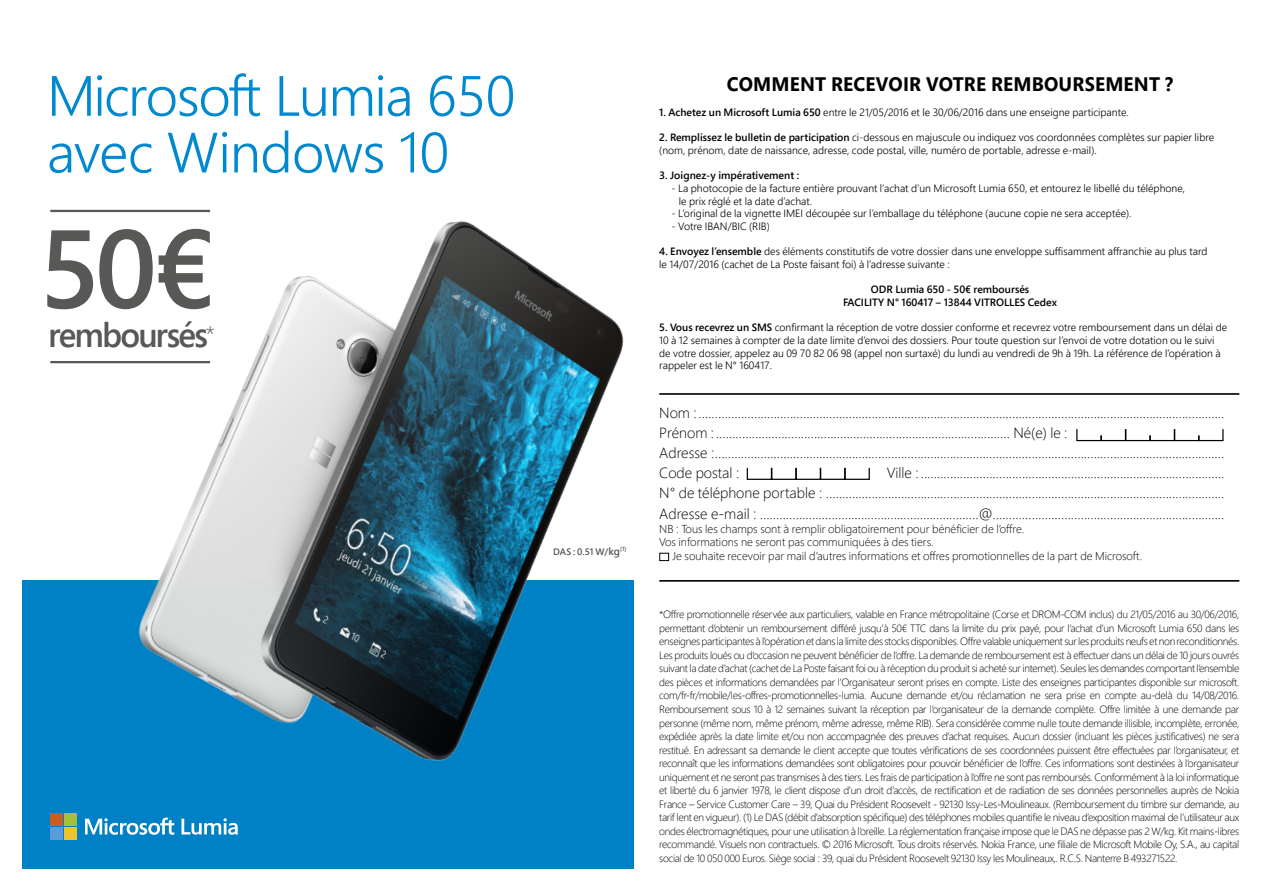
<style>
.page{position:relative;width:1263px;height:893px;background:#fff}
.page>*{position:absolute;margin:0;border:0;box-sizing:border-box;transform-origin:0 0}
.t1{font:600 110.7px "Segoe Pro";color:#585857}
.t2{font:300 56.7px "Segoe Pro";letter-spacing:-.025em;color:#0089cf}
.t3{font:600 34.35px "Segoe Pro";letter-spacing:-.05em;color:#585857}
.t4{font:700 19.5px "Segoe Pro";letter-spacing:.01em;color:#000}
.txt_courant{font:300 14.7px/20.5px "Segoe Pro";color:#000}
.txt_courant-2{font:300 11.4px/12.9px "Segoe Pro";color:#000}
.t5{font:300 10.5px/13.5px "Segoe Pro";letter-spacing:-.03em;color:#000;text-align:justify}
.t6{font:300 10.5px/12.6px "Segoe Pro";color:#000}
.t7{font:600 10.5px "Segoe Pro";color:#000}
.t8{font:600 9.45px "Segoe Pro";color:#585857}
.s1{font-size:111px}
.s2{font-weight:300;font-size:22.5px}
.s3{font-size:10.5px}
.s4{font-weight:600}
</style>
<div class="page">
<div style="left:23px;top:580px;width:611px;height:289px;background:#0080c5"></div>
<div style="left:51px;top:813px;width:12px;height:13px;background:#cd5d1c"></div>
<div style="left:65px;top:813px;width:12px;height:13px;background:#a2c03a"></div>
<div style="left:51px;top:827px;width:12px;height:13px;background:#5b9cd6"></div>
<div style="left:65px;top:827px;width:12px;height:13px;background:#eec230"></div>
<svg style="left:85px;top:817px;width:89px;height:18px"></svg>
<svg style="left:181px;top:818px;width:57px;height:17px"></svg>
<img style="left:124px;top:209px;width:500px;height:552px">
<hr style="left:50px;top:210px;width:160px;height:2px;background:#585857">
<div style="left:747px;top:467px;width:25px;height:13px;border:1px solid #000"></div>
<div style="left:771px;top:467px;width:25px;height:13px;border:1px solid #000"></div>
<div style="left:796px;top:467px;width:25px;height:13px;border:1px solid #000"></div>
<div style="left:820px;top:467px;width:25px;height:13px;border:1px solid #000"></div>
<div style="left:844px;top:467px;width:26px;height:13px;border:1px solid #000"></div>
<hr style="left:659px;top:580px;width:580px;height:2px;background:#000">
<hr style="left:659px;top:393px;width:580px;height:2px;background:#000">
<div style="left:659px;top:553px;width:10px;height:8px;border:1px solid #000"></div>
<svg style="left:1076px;top:429px;width:148px;height:13px"></svg>
<hr style="left:50px;top:361px;width:160px;height:2px;background:#585857">
<p class="t2" style="left:47px;top:57px;width:470px">Microsoft Lumia 650</p>
<p class="t2" style="left:47px;top:113px;width:404px">avec Windows 10</p>
<p class="t1" style="left:39px;top:193px;width:177px">50<span class="s1">€</span></p>
<p class="t3" style="left:48px;top:311px;width:168px">remboursés<span class="s2">*</span></p>
<p class="t8" style="left:553px;top:545px;width:75px">DAS : 0.51 W/<span class="s3">kg</span><sup>(1)</sup></p>
<p class="t4" style="left:727px;top:70px;width:448px">COMMENT RECEVOIR VOTRE REMBOURSEMENT ?</p>
<p class="t6" style="left:659px;top:106px;width:471px"><span class="s4">1. Achetez un Microsoft Lumia 650</span> entre le 21/05/2016 et le 30/06/2016 dans une enseigne participante.</p>
<p class="t6" style="left:659px;top:131px;width:556px"><span class="s4">2. Remplissez le bulletin de participation</span> ci-dessous en majuscule ou indiquez vos coordonnées complètes sur papier libre (nom, prénom, date de naissance, adresse, code postal, ville, numéro de portable, adresse e-mail).</p>
<p class="t7" style="left:659px;top:168px;width:141px">3. Joignez-y impérativement :</p>
<p class="t6" style="left:679px;top:182px;width:508px;text-indent:-7px">- La photocopie de la facture entière prouvant l’achat d’un Microsoft Lumia 650, et entourez le libellé du téléphone, le prix réglé et la date d’achat.</p>
<p class="t6" style="left:671px;top:207px;width:461px">- L’original de la vignette IMEI découpée sur l’emballage du téléphone (aucune copie ne sera acceptée).</p>
<p class="t6" style="left:671px;top:220px;width:100px">- Votre IBAN/BIC (RIB)</p>
<p class="t6" style="left:659px;top:245px;width:550px"><span class="s4">4. Envoyez l’ensemble</span> des éléments constitutifs de votre dossier dans une enveloppe suffisamment affranchie au plus tard le 14/07/2016 (cachet de La Poste faisant foi) à l’adresse suivante :</p>
<p class="t7" style="left:871px;top:282px;width:160px">ODR Lumia 650 - 50€ remboursés</p>
<p class="t7" style="left:843px;top:295px;width:215px">FACILITY N° 160417 – 13844 VITROLLES Cedex</p>
<p class="t6" style="left:659px;top:321px;width:569px"><span class="s4">5. Vous recevrez un SMS</span> confirmant la réception de votre dossier conforme et recevrez votre remboursement dans un délai de 10 à 12 semaines à compter de la date limite d’envoi des dossiers. Pour toute question sur l’envoi de votre dotation ou le suivi de votre dossier, appelez au 09 70 82 06 98 (appel non surtaxé) du lundi au vendredi de 9h à 19h. La référence de l’opération à rappeler est le N° 160417.</p>
<p class="txt_courant" style="left:659px;top:402px;width:567px">Nom : .................................................................................................................................................................</p>
<p class="txt_courant" style="left:659px;top:423px;width:567px;line-height:20px">Prénom : .......................................................................................... Né(e) le :<br>Adresse :............................................................................................................................................................</p>
<p class="txt_courant" style="left:659px;top:462px;width:82px">Code postal :</p>
<p class="txt_courant" style="left:659px;top:462px;width:567px;text-align:justify;text-indent:227px">Ville : .............................................................................................<br>N° de téléphone portable : ..........................................................................................................................<br>Adresse e-mail : ...................................................................@.......................................................................</p>
<p class="txt_courant-2" style="left:659px;top:522px;width:367px">NB : Tous les champs sont à remplir obligatoirement pour bénéficier de l’offre.<br>Vos informations ne seront pas communiquées à des tiers.</p>
<p class="txt_courant-2" style="left:672px;top:549px;width:471px">Je souhaite recevoir par mail d’autres informations et offres promotionnelles de la part de Microsoft.</p>
<p class="t5" style="left:659px;top:608px;width:582px">*Offre promotionnelle réservée aux particuliers, valable en France métropolitaine (Corse et DROM-COM inclus) du 21/05/2016 au 30/06/2016, permettant d’obtenir un remboursement différé jusqu’à 50€ TTC dans la limite du prix payé, pour l’achat d’un Microsoft Lumia 650 dans les enseignes participantes à l’opération et dans la limite des stocks disponibles. Offre valable uniquement sur les produits neufs et non reconditionnés.<br>Les produits loués ou d’occasion ne peuvent bénéficier de l’offre. La demande de remboursement est à effectuer dans un délai de 10 jours ouvrés suivant la date d’achat (cachet de La Poste faisant foi ou à réception du produit si acheté sur internet). Seules les demandes comportant l’ensemble des pièces et informations demandées par l’Organisateur seront prises en compte. Liste des enseignes participantes disponible sur microsoft. com/fr-fr/mobile/les-offres-promotionnelles-lumia. Aucune demande et/ou réclamation ne sera prise en compte au-delà du 14/08/2016.<br>Remboursement sous 10 à 12 semaines suivant la réception par l’organisateur de la demande complète. Offre limitée à une demande par personne (même nom, même prénom, même adresse, même RIB). Sera considérée comme nulle toute demande illisible, incomplète, erronée, expédiée après la date limite et/ou non accompagnée des preuves d’achat requises. Aucun dossier (incluant les pièces justificatives) ne sera restitué. En adressant sa demande le client accepte que toutes vérifications de ses coordonnées puissent être effectuées par l’organisateur, et reconnaît que les informations demandées sont obligatoires pour pouvoir bénéficier de l’offre. Ces informations sont destinées à l’organisateur uniquement et ne seront pas transmises à des tiers. Les frais de participation à l’offre ne sont pas remboursés. Conformément à la loi informatique et liberté du 6 janvier 1978, le client dispose d’un droit d’accès, de rectification et de radiation de ses données personnelles auprès de Nokia France – Service Customer Care – 39, Quai du Président Roosevelt - 92130 Issy-Les-Moulineaux. (Remboursement du timbre sur demande, au tarif lent en vigueur). (1) Le DAS (débit d’absorption spécifique) des téléphones mobiles quantifie le niveau d’exposition maximal de l’utilisateur aux ondes électromagnétiques, pour une utilisation à l’oreille. La réglementation française impose que le DAS ne dépasse pas 2 W/kg. Kit mains-libres recommandé. Visuels non contractuels. © 2016 Microsoft. Tous droits réservés. Nokia France, une filiale de Microsoft Mobile Oy, S.A., au capital social de 10 050 000 Euros. Siège social : 39, quai du Président Roosevelt 92130 Issy les Moulineaux,. R.C.S. Nanterre B 493271522.</p>
</div>
